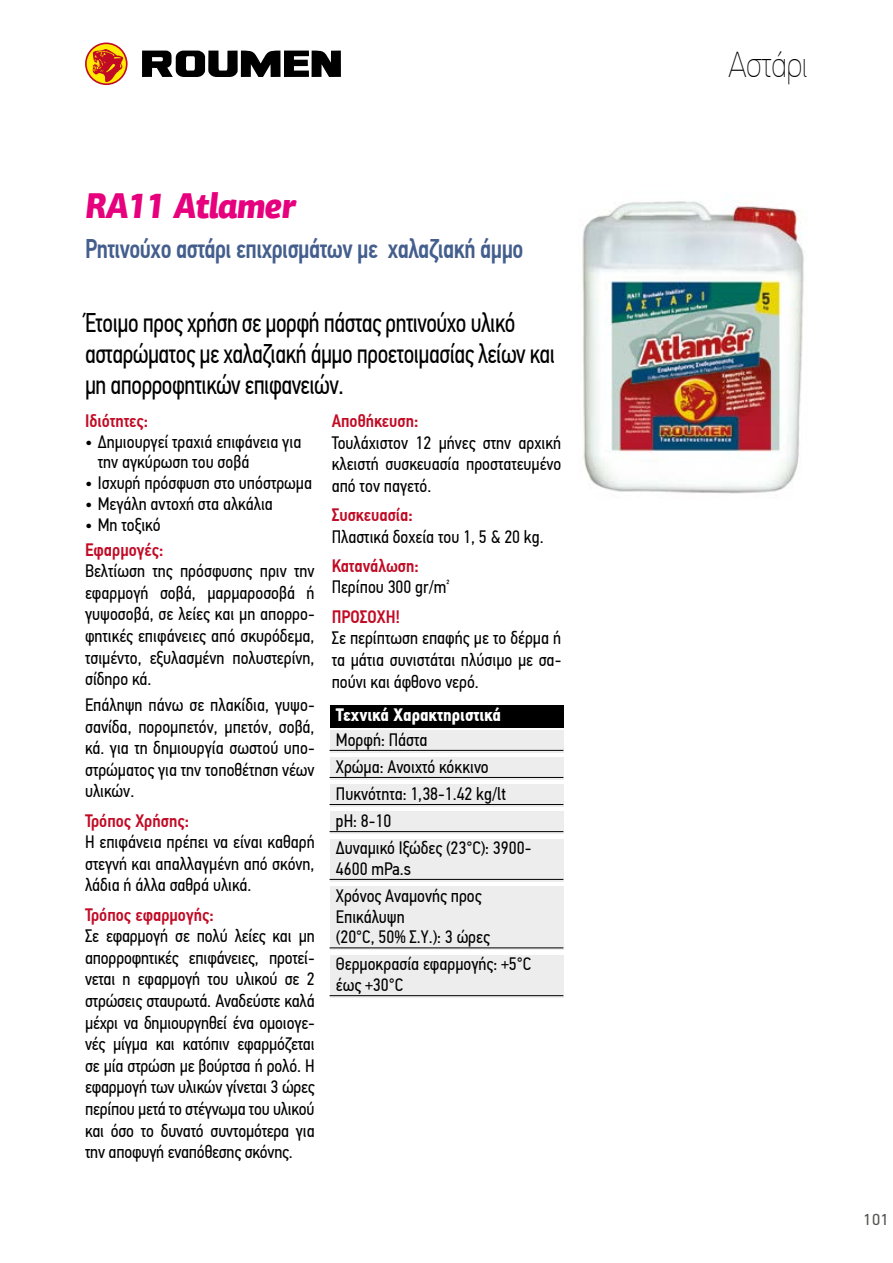
<style>
.page{position:relative;width:893px;height:1263px;background:#fff}
.page>*{position:absolute;margin:0;border:0;box-sizing:border-box;transform-origin:0 0}
.t1{font:italic 900 36px "PF Agora Sans Pro";letter-spacing:-.03em;color:#e6007d;scale:.9 1}
.t2{font:100 36px "PF Din Text Pro";letter-spacing:-.02em;color:#000;scale:.9 1}
.t3{font:27px/31px "PF Din Text Cond Pro";letter-spacing:-.02em;color:#000;scale:.9 1}
.t4{font:500 27px "PF Din Text Cond Pro";letter-spacing:-.02em;color:#445e8d;scale:.9 1}
.t5{font:18px/21.6px "PF Din Text Cond Pro";color:#000}
.t6{font:500 18px "PF Din Text Cond Pro";color:#c10b25}
.t7{font:700 18px "PF Din Text Cond Pro";color:#fff}
.t8{font:18px "PF Handbook Pro";color:#575756}
.s1{font-weight:500;color:#c10b25}
</style>
<div class="page">
<svg style="left:142px;top:51px;width:199px;height:26px"></svg>
<svg style="left:86px;top:43px;width:41px;height:41px"></svg>
<div style="left:85px;top:43px;width:43px;height:42px;border:2px solid #c10b25;border-radius:50%"></div>
<svg style="left:91px;top:49px;width:33px;height:33px"></svg>
<div style="left:330px;top:705px;width:233px;height:23px;background:#000"></div>
<div style="left:330px;top:730px;width:233px;height:22px;background:#ededed"></div>
<hr style="left:330px;top:750px;width:233px;height:1px;background:#000">
<div style="left:330px;top:757px;width:233px;height:23px;background:#ededed"></div>
<hr style="left:330px;top:777px;width:233px;height:1px;background:#000">
<div style="left:330px;top:784px;width:233px;height:23px;background:#ededed"></div>
<hr style="left:330px;top:804px;width:233px;height:1px;background:#000">
<div style="left:330px;top:811px;width:233px;height:23px;background:#ededed"></div>
<hr style="left:330px;top:831px;width:233px;height:1px;background:#000">
<div style="left:330px;top:839px;width:233px;height:42px;background:#ededed"></div>
<hr style="left:330px;top:879px;width:233px;height:1px;background:#000">
<div style="left:330px;top:886px;width:233px;height:64px;background:#ededed"></div>
<hr style="left:330px;top:948px;width:233px;height:1px;background:#000">
<div style="left:330px;top:955px;width:233px;height:43px;background:#ededed"></div>
<hr style="left:330px;top:995px;width:233px;height:1px;background:#000">
<img style="left:582px;top:200px;width:222px;height:294px">
<h1 class="t1" style="left:85px;top:182px;width:236px">RA11 Atlamer</h1>
<h2 class="t4" style="left:85px;top:232px;width:489px">Ρητινούχο αστάρι επιχρισμάτων με χαλαζιακή άμμο</h2>
<h2 class="t3" style="left:85px;top:307px;width:524px">Έτοιμο προς χρήση σε μορφή πάστας ρητινούχο υλικό ασταρώματος με χαλαζιακή άμμο προετοιμασίας λείων και μη απορροφητικών επιφανειών.</h2>
<p class="t6" style="left:85px;top:410px;width:65px">Ιδιότητες:</p>
<p class="t5" style="left:98px;top:431px;width:205px;line-height:20.7px;text-indent:-13px">• Δημιουργεί τραχιά επιφάνεια για την αγκύρωση του σοβά</p>
<p class="t5" style="left:85px;top:472px;width:229px">• Ισχυρή πρόσφυση στο υπόστρωμα</p>
<p class="t5" style="left:85px;top:493px;width:189px">• Μεγάλη αντοχή στα αλκάλια</p>
<p class="t5" style="left:85px;top:514px;width:77px">• Μη τοξικό</p>
<p class="t6" style="left:85px;top:538px;width:80px">Εφαρμογές:</p>
<p class="t5" style="left:85px;top:560px;width:231px;text-align:justify">Βελτίωση της πρόσφυσης πριν την εφαρμογή σοβά, μαρμαροσοβά ή γυψοσοβά, σε λείες και μη απορρο&shy;φητικές επιφάνειες από σκυρόδεμα, τσιμέντο, εξυλασμένη πολυστερίνη, σίδηρο κά.</p>
<p class="t5" style="left:85px;top:694px;width:231px;text-align:justify">Επάληψη πάνω σε πλακίδια, γυψο&shy;σανίδα, πορομπετόν, μπετόν, σοβά, κά. για τη δημιουργία σωστού υπο&shy;στρώματος για την τοποθέτηση νέων υλικών.</p>
<p class="t6" style="left:85px;top:810px;width:105px">Τρόπος Χρήσης:</p>
<p class="t5" style="left:85px;top:831px;width:231px;text-align:justify">Η επιφάνεια πρέπει να είναι καθαρή στεγνή και απαλλαγμένη από σκόνη, λάδια ή άλλα σαθρά υλικά.</p>
<p class="t6" style="left:85px;top:904px;width:130px">Τρόπος εφαρμογής:</p>
<p class="t5" style="left:85px;top:925px;width:231px;text-align:justify">Σε εφαρμογή σε πολύ λείες και μη απορροφητικές επιφάνειες, προτεί&shy;νεται η εφαρμογή του υλικού σε 2 στρώσεις σταυρωτά. Αναδεύστε καλά μέχρι να δημιουργηθεί ένα ομοιογε&shy;νές μίγμα και κατόπιν εφαρμόζεται σε μία στρώση με βούρτσα ή ρολό. Η εφαρμογή των υλικών γίνεται 3 ώρες περίπου μετά το στέγνωμα του υλικού και όσο το δυνατό συντομότερα για την αποφυγή εναπόθεσης σκόνης.</p>
<p class="t6" style="left:332px;top:410px;width:88px">Αποθήκευση:</p>
<p class="t5" style="left:332px;top:432px;width:231px;text-align:justify">Τουλάχιστον 12 μήνες στην αρχική κλειστή συσκευασία προστατευμένο από τον παγετό.</p>
<p class="t6" style="left:332px;top:504px;width:83px">Συσκευασία:</p>
<p class="t5" style="left:332px;top:526px;width:214px">Πλαστικά δοχεία του 1, 5 &amp; 20 kg.</p>
<p class="t5" style="left:332px;top:555px;width:119px"><span class="s1">Κατανάλωση:<br></span>Περίπου 300 gr/m<sup>²</sup></p>
<p class="t6" style="left:332px;top:606px;width:70px">ΠΡΟΣΟΧΗ!</p>
<p class="t5" style="left:332px;top:627px;width:231px;text-align:justify">Σε περίπτωση επαφής με το δέρμα ή τα μάτια συνιστάται πλύσιμο με σα&shy;πούνι και άφθονο νερό.</p>
<p class="t7" style="left:336px;top:704px;width:167px">Τεχνικά Χαρακτηριστικά</p>
<p class="t5" style="left:336px;top:726px;width:197px;line-height:27px">Μορφή: Πάστα<br>Χρώμα: Ανοιχτό κόκκινο<br>Πυκνότητα: 1,38-1.42 kg/lt pH: 8-10<br>Δυναμικό Ιξώδες (23°C): 3900-</p>
<p class="t5" style="left:336px;top:855px;width:147px;line-height:27px">4600 mPa.s<br>Χρόνος Αναμονής προς</p>
<p class="t5" style="left:336px;top:906px;width:155px;line-height:20.7px">Επικάλυψη<br>(20°C, 50% Σ.Υ.): 3 ώρες</p>
<p class="t5" style="left:336px;top:954px;width:197px;line-height:20.7px">Θερμοκρασία εφαρμογής: +5°C έως +30°C</p>
<h1 class="t2" style="left:728px;top:44px;width:90px">Αστάρι</h1>
<p class="t8" style="left:863px;top:1209px;width:27px">101</p>
</div>
